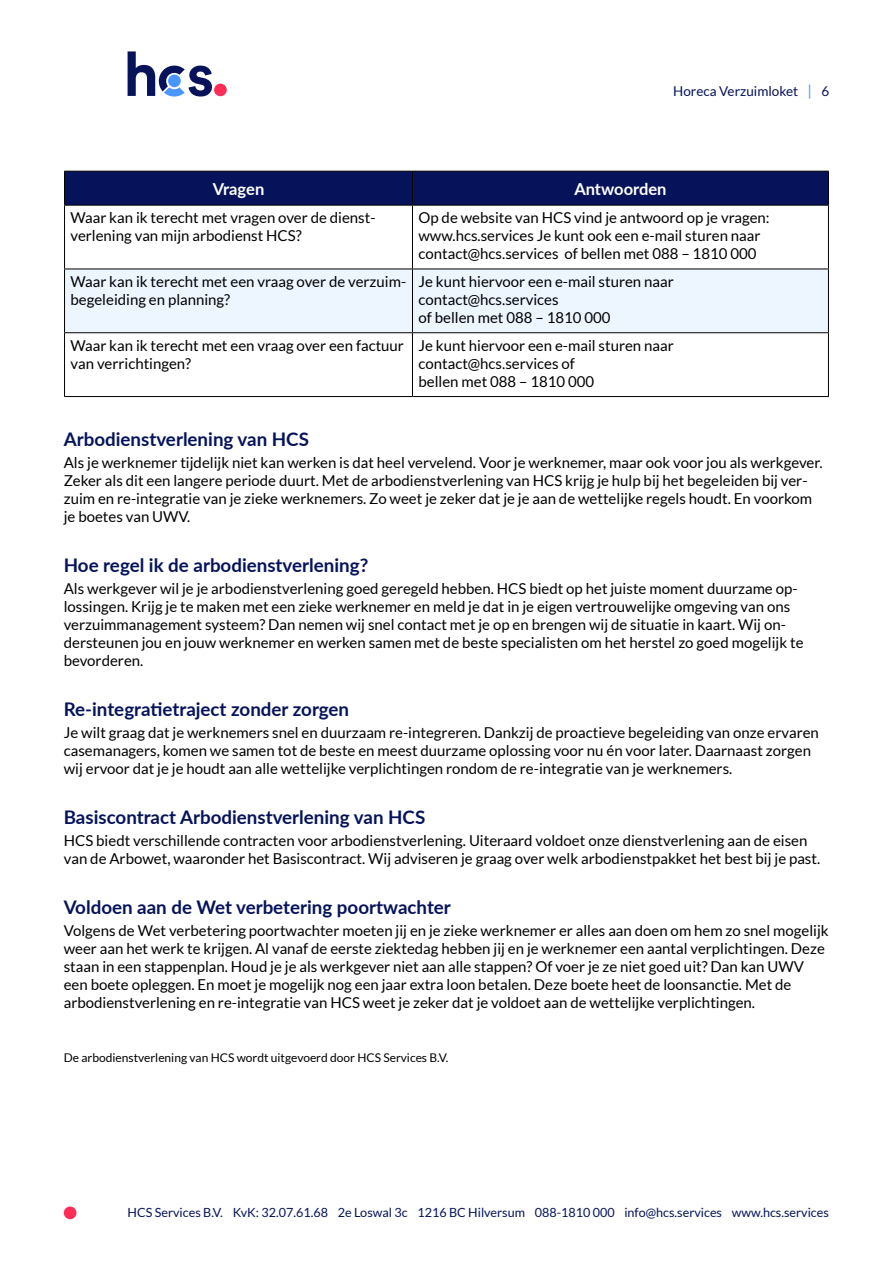
<style>
.page{position:relative;width:893px;height:1263px;background:#fff}
.page>*{position:absolute;margin:0;border:0;box-sizing:border-box;transform-origin:0 0}
.t1{font:700 18.75px "Lato";color:#06135a}
.t2{font:700 16.5px "Lato";color:#fff}
.t3{font:15px/18px "Lato";color:#000}
.t4{font:13.5px "Lato";color:#06135a}
.t5{font:12.6px "Lato";color:#06135a}
.t6{font:12px "Lato";color:#000}
.s1{font-size:15px;color:#4797ff}
</style>
<div class="page">
<svg style="left:128px;top:51px;width:84px;height:46px"></svg>
<div style="left:214px;top:84px;width:13px;height:12px;background:#ff2c58;border-radius:50%"></div>
<div style="left:64px;top:1206px;width:12px;height:13px;background:#ff2c58;border-radius:50%"></div>
<div style="left:65px;top:172px;width:763px;height:33px;background:#06135a"></div>
<svg style="left:65px;top:268px;width:763px;height:66px;background:#999"></svg>
<div style="left:65px;top:270px;width:763px;height:62px;background:#edf5ff"></div>
<hr style="left:412px;top:171px;width:417px;height:1px;background:#000">
<hr style="left:828px;top:172px;width:1px;height:33px;background:#000">
<hr style="left:412px;top:205px;width:417px;height:1px;background:#000">
<hr style="left:828px;top:206px;width:1px;height:63px;background:#000">
<hr style="left:412px;top:269px;width:417px;height:1px;background:#000">
<hr style="left:828px;top:269px;width:1px;height:63px;background:#000">
<hr style="left:412px;top:332px;width:417px;height:1px;background:#000">
<hr style="left:828px;top:333px;width:1px;height:63px;background:#000">
<hr style="left:412px;top:396px;width:417px;height:1px;background:#000">
<hr style="left:64px;top:171px;width:348px;height:1px;background:#000">
<hr style="left:64px;top:172px;width:1px;height:33px;background:#000">
<hr style="left:412px;top:172px;width:1px;height:33px;background:#000">
<hr style="left:64px;top:205px;width:348px;height:1px;background:#000">
<hr style="left:64px;top:206px;width:1px;height:63px;background:#000">
<hr style="left:412px;top:206px;width:1px;height:63px;background:#000">
<hr style="left:64px;top:269px;width:348px;height:1px;background:#000">
<hr style="left:64px;top:269px;width:1px;height:63px;background:#000">
<hr style="left:412px;top:269px;width:1px;height:63px;background:#000">
<hr style="left:64px;top:332px;width:348px;height:1px;background:#000">
<hr style="left:64px;top:333px;width:1px;height:63px;background:#000">
<hr style="left:412px;top:333px;width:1px;height:63px;background:#000">
<hr style="left:64px;top:396px;width:348px;height:1px;background:#000">
<p class="t4" style="left:673px;top:84px;width:157px">Horeca Verzuimloket <span class="s1">|</span> 6</p>
<p class="t2" style="left:213px;top:177px;width:53px">Vragen</p>
<p class="t2" style="left:574px;top:177px;width:94px">Antwoorden</p>
<p class="t3" style="left:71px;top:209px;width:307px">Waar kan ik terecht met vragen over de dienst&shy;verlening van mijn arbodienst HCS?</p>
<p class="t3" style="left:418px;top:209px;width:353px">Op de website van HCS vind je antwoord op je vragen: www.hcs.services Je kunt ook een e-mail sturen naar contact@hcs.services of bellen met 088 – 1810 000</p>
<p class="t3" style="left:71px;top:272px;width:337px">Waar kan ik terecht met een vraag over de verzuim&shy;begeleiding en planning?</p>
<p class="t3" style="left:418px;top:272px;width:257px">Je kunt hiervoor een e-mail sturen naar contact@hcs.services<br>of bellen met 088 – 1810 000</p>
<p class="t3" style="left:71px;top:336px;width:335px">Waar kan ik terecht met een vraag over een factuur van verrichtingen?</p>
<p class="t3" style="left:418px;top:336px;width:257px">Je kunt hiervoor een e-mail sturen naar contact@hcs.services of<br>bellen met 088 – 1810 000</p>
<p class="t1" style="left:64px;top:425px;width:247px">Arbodienstverlening van HCS</p>
<p class="t3" style="left:64px;top:453px;width:760px">Als je werknemer tijdelijk niet kan werken is dat heel vervelend. Voor je werknemer, maar ook voor jou als werkgever.<br>Zeker als dit een langere periode duurt. Met de arbodienstverlening van HCS krijg je hulp bij het begeleiden bij ver&shy;zuim en re-integratie van je zieke werknemers. Zo weet je zeker dat je je aan de wettelijke regels houdt. En voorkom je boetes van UWV.</p>
<p class="t1" style="left:64px;top:551px;width:306px">Hoe regel ik de arbodienstverlening?</p>
<p class="t3" style="left:64px;top:579px;width:741px">Als werkgever wil je je arbodienstverlening goed geregeld hebben. HCS biedt op het juiste moment duurzame op&shy;lossingen. Krijg je te maken met een zieke werknemer en meld je dat in je eigen vertrouwelijke omgeving van ons verzuimmanagement systeem? Dan nemen wij snel contact met je op en brengen wij de situatie in kaart. Wij on&shy;dersteunen jou en jouw werknemer en werken samen met de beste specialisten om het herstel zo goed mogelijk te bevorderen.</p>
<p class="t1" style="left:64px;top:695px;width:287px">Re-integratietraject zonder zorgen</p>
<p class="t3" style="left:64px;top:723px;width:757px">Je wilt graag dat je werknemers snel en duurzaam re-integreren. Dankzij de proactieve begeleiding van onze ervaren casemanagers, komen we samen tot de beste en meest duurzame oplossing voor nu én voor later. Daarnaast zorgen wij ervoor dat je je houdt aan alle wettelijke verplichtingen rondom de re-integratie van je werknemers.</p>
<p class="t1" style="left:64px;top:803px;width:363px">Basiscontract Arbodienstverlening van HCS</p>
<p class="t3" style="left:64px;top:831px;width:758px">HCS biedt verschillende contracten voor arbodienstverlening. Uiteraard voldoet onze dienstverlening aan de eisen van de Arbowet, waaronder het Basiscontract. Wij adviseren je graag over welk arbodienstpakket het best bij je past.</p>
<p class="t1" style="left:64px;top:893px;width:389px">Voldoen aan de Wet verbetering poortwachter</p>
<p class="t3" style="left:64px;top:921px;width:766px">Volgens de Wet verbetering poortwachter moeten jij en je zieke werknemer er alles aan doen om hem zo snel mogelijk weer aan het werk te krijgen. Al vanaf de eerste ziektedag hebben jij en je werknemer een aantal verplichtingen. Deze staan in een stappenplan. Houd je je als werkgever niet aan alle stappen? Of voer je ze niet goed uit? Dan kan UWV een boete opleggen. En moet je mogelijk nog een jaar extra loon betalen. Deze boete heet de loonsanctie. Met de arbodienstverlening en re-integratie van HCS weet je zeker dat je voldoet aan de wettelijke verplichtingen.</p>
<p class="t6" style="left:64px;top:1051px;width:386px">De arbodienstverlening van HCS wordt uitgevoerd door HCS Services B.V.</p>
<p class="t5" style="left:128px;top:1206px;width:703px">HCS Services B.V. KvK: 32.07.61.68 2e Loswal 3c 1216 BC Hilversum 088-1810 000 info@hcs.services www.hcs.services</p>
</div>
